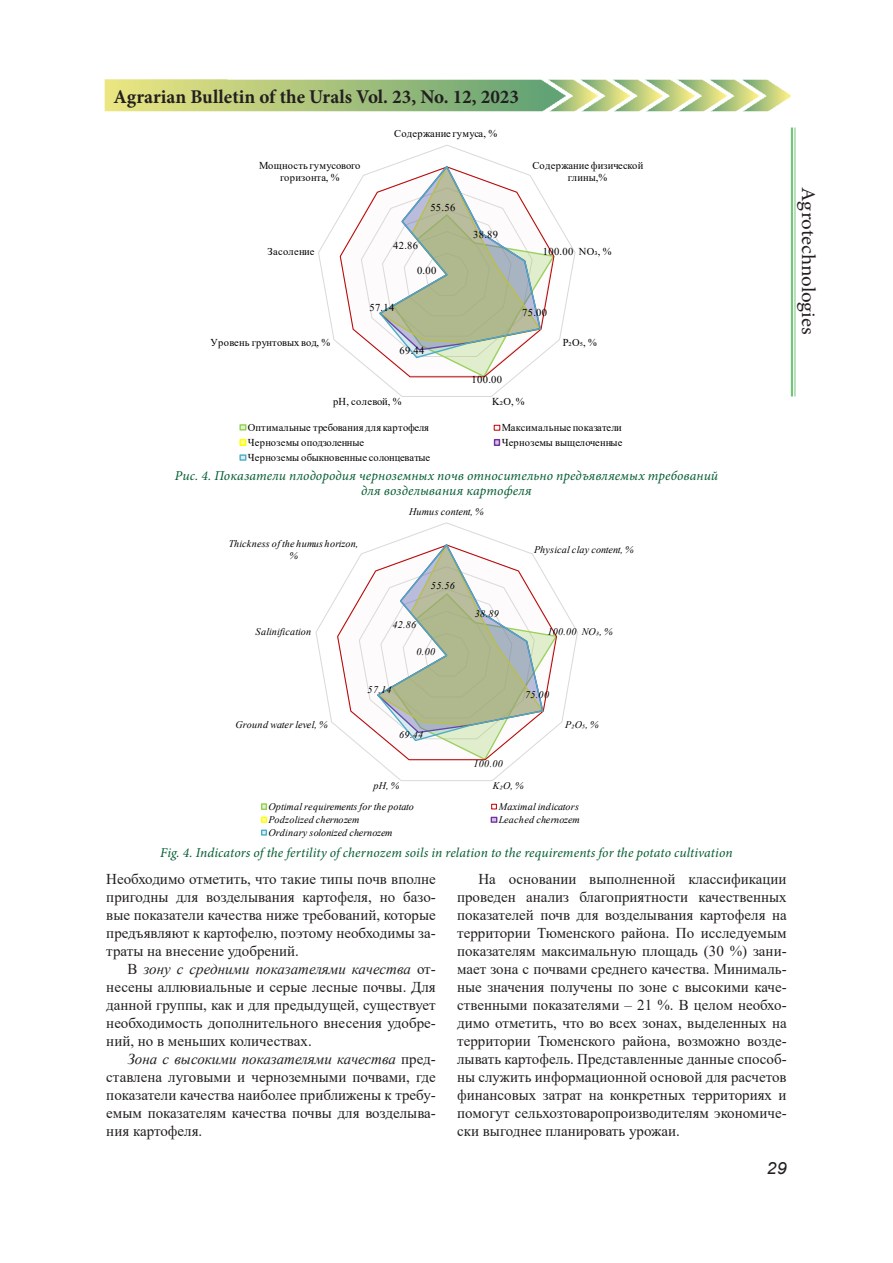
<style>
.page{position:relative;width:893px;height:1263px;background:#fff}
.page>*{position:absolute;margin:0;border:0;box-sizing:border-box;transform-origin:0 0}
.t1{font:700 19.5px "Minion Pro";color:#231f20}
.t2{font:19.5px "Minion Pro";letter-spacing:-.005em;color:#231f20;scale:1.08 1}
.t3{font:italic 16.8px "Arial";color:#231f20;scale:1.08 1}
.t4{font:15px/18px "Times New Roman";color:#231f20;text-align:justify}
.t5{font:italic 13.5px/15px "Minion Pro";letter-spacing:.01em;color:#025b30;text-align:center}
.t6{font:10.5px/12px "Times New Roman";letter-spacing:.01em;color:#000;text-align:center}
.t7{font:italic 10.05px/11.4px "Times New Roman";letter-spacing:.025em;color:#000;text-align:center}
.t8{font:italic 10.05px "Times New Roman";letter-spacing:-.01em;color:#000}
.s1{font-style:italic}
</style>
<div class="page">
<hr style="left:791px;top:128px;width:2px;height:268px;background:#40ae49">
<hr style="left:795px;top:128px;width:1px;height:268px;background:#40ae49">
<img style="left:105px;top:79px;width:686px;height:32px">
<svg style="left:318px;top:145px;width:258px;height:252px"></svg>
<svg style="left:340px;top:165px;width:216px;height:213px"></svg>
<div style="left:239px;top:424px;width:7px;height:6px;border:1px solid #92d050"></div>
<svg style="left:494px;top:425px;width:6px;height:5px"></svg>
<div style="left:239px;top:439px;width:7px;height:7px;border:1px solid #ff0"></div>
<div style="left:494px;top:439px;width:6px;height:7px;border:1px solid #7030a0"></div>
<div style="left:239px;top:454px;width:7px;height:7px;border:1px solid #4bacc6"></div>
<svg style="left:315px;top:522px;width:263px;height:259px"></svg>
<svg style="left:337px;top:544px;width:38px;height:216px"></svg>
<svg style="left:375px;top:543px;width:183px;height:218px"></svg>
<div style="left:261px;top:803px;width:6px;height:7px;border:1px solid #92d050"></div>
<svg style="left:491px;top:804px;width:6px;height:5px"></svg>
<svg style="left:261px;top:817px;width:6px;height:6px"></svg>
<svg style="left:491px;top:817px;width:6px;height:6px"></svg>
<div style="left:261px;top:829px;width:6px;height:7px;border:1px solid #4bacc6"></div>
<h1 class="t1" style="left:114px;top:83px;width:407px">Agrarian Bulletin of the Urals Vol. 23, No. 12, 2023</h1>
<p class="t6" style="left:394px;top:127px;width:104px">Содержание гумуса, %</p>
<p class="t6" style="left:259px;top:159px;width:103px">Мощность гумусового горизонта, %</p>
<p class="t6" style="left:532px;top:159px;width:113px">Содержание физической глины,%</p>
<p class="t6" style="left:430px;top:202px;width:26px">55.56</p>
<p class="t6" style="left:473px;top:228px;width:26px">38.89</p>
<p class="t6" style="left:268px;top:245px;width:48px">Засоление</p>
<p class="t6" style="left:393px;top:239px;width:26px">42.86</p>
<p class="t6" style="left:579px;top:245px;width:34px">NO₃, %</p>
<p class="t6" style="left:543px;top:246px;width:32px">100.00</p>
<p class="t6" style="left:417px;top:264px;width:21px">0.00</p>
<p class="t6" style="left:369px;top:301px;width:26px">57.14</p>
<p class="t6" style="left:522px;top:306px;width:26px">75.00</p>
<p class="t6" style="left:210px;top:336px;width:121px">Уровень грунтовых вод, %</p>
<p class="t6" style="left:399px;top:344px;width:26px">69.44</p>
<p class="t6" style="left:563px;top:336px;width:36px">P₂O₅, %</p>
<p class="t6" style="left:472px;top:373px;width:32px">100.00</p>
<p class="t6" style="left:333px;top:395px;width:70px">pH, солевой, %</p>
<p class="t6" style="left:492px;top:395px;width:34px">K₂O, %</p>
<p class="t6" style="left:248px;top:421px;width:183px">Оптимальные требования для картофеля</p>
<p class="t6" style="left:502px;top:421px;width:122px">Максимальные показатели</p>
<p class="t6" style="left:248px;top:437px;width:118px">Черноземы оподзоленные</p>
<p class="t6" style="left:502px;top:437px;width:122px">Черноземы выщелоченные</p>
<p class="t6" style="left:248px;top:452px;width:184px">Черноземы обыкновенные солонцеватые</p>
<p class="t5" style="left:175px;top:468px;width:545px">Рис. 4. Показатели плодородия черноземных почв относительно предъявляемых требований для возделывания картофеля</p>
<p class="t7" style="left:229px;top:538px;width:131px">Thickness of the humus horizon, %</p>
<p class="t8" style="left:256px;top:625px;width:57px">Salinification</p>
<p class="t7" style="left:409px;top:506px;width:76px">Humus content, %</p>
<p class="t7" style="left:392px;top:618px;width:25px">42.86</p>
<p class="t7" style="left:431px;top:580px;width:25px">55.56</p>
<p class="t7" style="left:417px;top:645px;width:20px">0.00</p>
<p class="t7" style="left:475px;top:608px;width:25px">38.89</p>
<p class="t7" style="left:534px;top:544px;width:101px">Physical clay content, %</p>
<p class="t7" style="left:582px;top:626px;width:32px">NO₃, %</p>
<p class="t7" style="left:547px;top:626px;width:31px">100.00</p>
<h1 class="t2" style="left:821px;top:187px;width:138px;rotate:90deg">Agrotechnologies</h1>
<p class="t7" style="left:235px;top:719px;width:94px">Ground water level, %</p>
<p class="t7" style="left:368px;top:684px;width:25px">57.14</p>
<p class="t7" style="left:399px;top:728px;width:25px">69.44</p>
<p class="t7" style="left:525px;top:689px;width:25px">75.00</p>
<p class="t7" style="left:473px;top:758px;width:31px">100.00</p>
<p class="t7" style="left:373px;top:779px;width:28px">pH, %</p>
<p class="t7" style="left:493px;top:779px;width:32px">K₂O, %</p>
<p class="t7" style="left:565px;top:719px;width:35px">P₂O₅, %</p>
<p class="t7" style="left:268px;top:801px;width:147px">Optimal requirements for the potato</p>
<p class="t7" style="left:499px;top:801px;width:82px">Maximal indicators</p>
<p class="t7" style="left:268px;top:814px;width:93px">Podzolized chernozem</p>
<p class="t7" style="left:499px;top:814px;width:82px">Leached chernozem</p>
<p class="t7" style="left:268px;top:827px;width:126px">Ordinary solonized chernozem</p>
<p class="t5" style="left:160px;top:845px;width:574px">Fig. 4. Indicators of the fertility of chernozem soils in relation to the requirements for the potato cultivation</p>
<p class="t4" style="left:106px;top:870px;width:331px">Необходимо отметить, что такие типы почв вполне пригодны для возделывания картофеля, но базо&shy;вые показатели качества ниже требований, которые предъявляют к картофелю, поэтому необходимы за&shy;траты на внесение удобрений.</p>
<p class="t4" style="left:106px;top:960px;width:331px;text-indent:21px">В <span class="s1">зону с средними показателями качества</span> от&shy;несены аллювиальные и серые лесные почвы. Для данной группы, как и для предыдущей, существует необходимость дополнительного внесения удобре&shy;ний, но в меньших количествах.</p>
<p class="t4" style="left:106px;top:1050px;width:331px;text-indent:21px"><span class="s1">Зона с высокими показателями качества</span> пред&shy;ставлена луговыми и черноземными почвами, где показатели качества наиболее приближены к требу&shy;емым показателям качества почвы для возделыва&shy;ния картофеля.</p>
<p class="t4" style="left:457px;top:870px;width:331px;text-indent:21px">На основании выполненной классификации проведен анализ благоприятности качественных показателей почв для возделывания картофеля на территории Тюменского района. По исследуемым показателям максимальную площадь (30 %) зани&shy;мает зона с почвами среднего качества. Минималь&shy;ные значения получены по зоне с высокими каче&shy;ственными показателями – 21 %. В целом необхо&shy;димо отметить, что во всех зонах, выделенных на территории Тюменского района, возможно возде&shy;лывать картофель. Представленные данные способ&shy;ны служить информационной основой для расчетов финансовых затрат на конкретных территориях и помогут сельхозтоваропроизводителям экономиче&shy;ски выгоднее планировать урожаи.</p>
<p class="t3" style="left:767px;top:1157px;width:20px">29</p>
</div>
